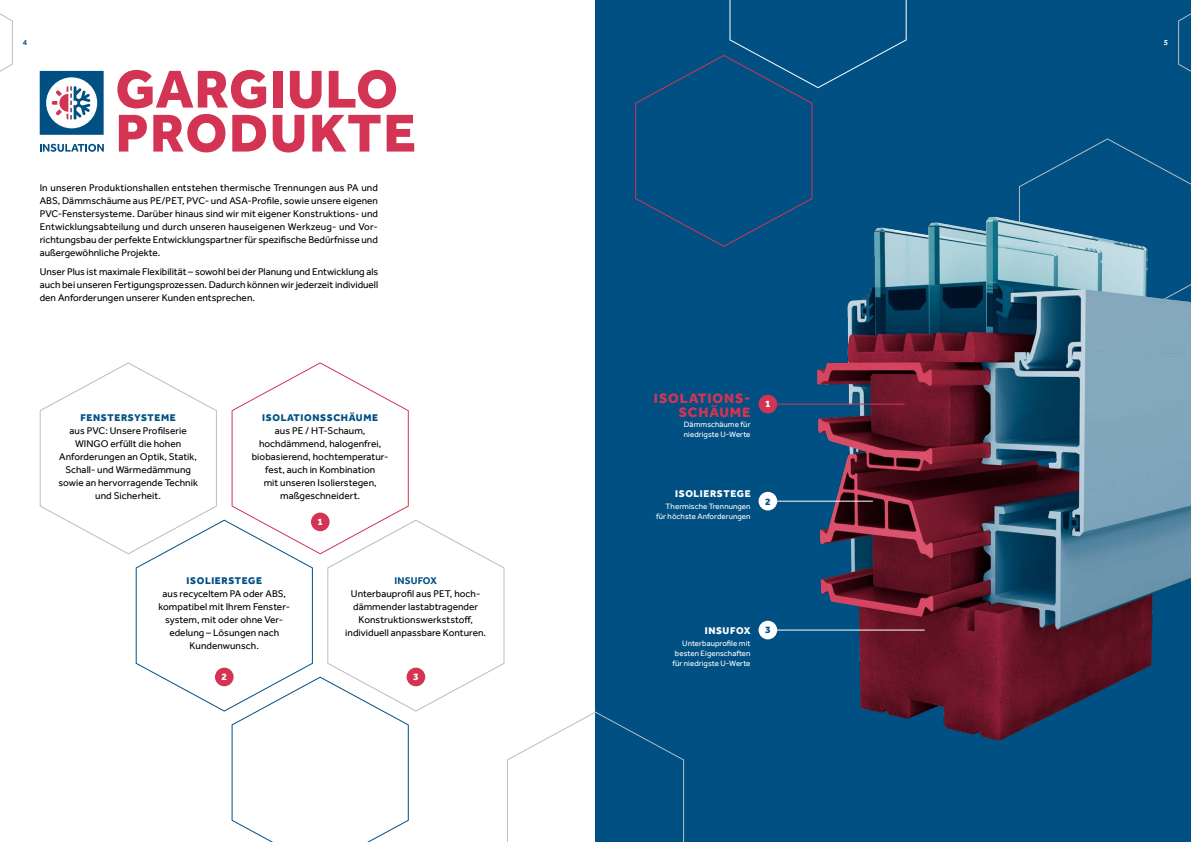
<style>
.page{position:relative;width:1191px;height:842px;background:#fff}
.page>*{position:absolute;margin:0;border:0;box-sizing:border-box;transform-origin:0 0}
.t1{font:800 55px/44px "Effra";letter-spacing:.015em;color:#d43454}
.t2{font:800 14px/14px "Effra";letter-spacing:.065em;color:#d43454;text-align:right}
.t3{font:10px/13px "Effra";letter-spacing:.005em;color:#000;text-align:center}
.t4{font:800 10px "Effra";letter-spacing:.065em;color:#005083}
.t5{font:800 10px "Effra";letter-spacing:.065em;color:#fff}
.t6{font:700 10px "Effra";letter-spacing:.015em;color:#005083}
.t7{font:8px/9.6px "Effra";letter-spacing:.005em;color:#fff;text-align:right}
.t8{font:500 8px "Effra";color:#005083}
.t9{font:500 8px "Effra";color:#fff}
</style>
<div class="page">
<div style="left:595px;top:0;width:596px;height:842px;background:#005083"></div>
<svg style="left:1019px;top:138px;width:172px;height:66px"></svg>
<img style="left:760px;top:204px;width:431px;height:537px">
<svg style="left:635px;top:0;width:272px;height:247px"></svg>
<svg style="left:40px;top:71px;width:64px;height:64px"></svg>
<svg style="left:40px;top:144px;width:64px;height:8px"></svg>
<svg style="left:0;top:13px;width:12px;height:59px"></svg>
<svg style="left:1178px;top:13px;width:13px;height:59px"></svg>
<hr style="left:760px;top:404px;width:144px;height:1px;background:#d43454">
<hr style="left:760px;top:501px;width:113px;height:1px;background:#fff">
<div style="left:758px;top:492px;width:19px;height:18px;background:#fff;border-radius:50%"></div>
<div style="left:758px;top:395px;width:19px;height:18px;background:#d43454;border-radius:50%"></div>
<hr style="left:760px;top:630px;width:164px;height:1px;background:#fff">
<div style="left:758px;top:621px;width:19px;height:18px;background:#fff;border-radius:50%"></div>
<svg style="left:39px;top:362px;width:645px;height:480px"></svg>
<p class="t8" style="left:23px;top:38px;width:6px">4</p>
<p class="t9" style="left:1164px;top:38px;width:6px">5</p>
<h1 class="t1" style="left:116px;top:67px;width:302px">GARGIULO<br>PRODUKTE</h1>
<p class="t3" style="left:40px;top:181px;width:340px;text-align:justify">In unseren Produktionshallen entstehen thermische Trennungen aus PA und ABS, Dämmschäume aus PE/PET, PVC- und ASA-Profile, sowie unsere eigenen PVC-Fenstersysteme. Darüber hinaus sind wir mit eigener Konstruktions- und Entwicklungsabteilung und durch unseren hauseigenen Werkzeug- und Vor&shy;richtungsbau der perfekte Entwicklungspartner für spezifische Bedürfnisse und außergewöhnliche Projekte.</p>
<p class="t3" style="left:40px;top:265px;width:340px;text-align:justify">Unser Plus ist maximale Flexibilität – sowohl bei der Planung und Entwicklung als auch bei unseren Fertigungsprozessen. Dadurch können wir jederzeit individuell den Anforderungen unserer Kunden entsprechen.</p>
<p class="t4" style="left:80px;top:412px;width:97px">FENSTERSYSTEME</p>
<p class="t3" style="left:58px;top:424px;width:141px">aus PVC: Unsere Profilserie<br>WINGO erfüllt die hohen<br>Anforderungen an Optik, Statik,<br>Schall- und Wärmedämmung sowie an hervorragende Technik und Sicherheit.</p>
<p class="t4" style="left:262px;top:412px;width:117px">ISOLATIONSSCHÄUME</p>
<p class="t3" style="left:252px;top:424px;width:138px">aus PE / HT-Schaum, hochdämmend, halogenfrei, biobasierend, hochtemperatur&shy;fest, auch in Kombination<br>mit unseren Isolierstegen, maßgeschneidert.</p>
<p class="t5" style="left:317px;top:516px;width:7px">1</p>
<p class="t4" style="left:187px;top:575px;width:77px">ISOLIERSTEGE</p>
<p class="t3" style="left:158px;top:587px;width:133px">aus recyceltem PA oder ABS, kompatibel mit Ihrem Fenster&shy;system, mit oder ohne Ver&shy;edelung – Lösungen nach<br>Kundenwunsch.</p>
<p class="t5" style="left:221px;top:671px;width:7px">2</p>
<p class="t6" style="left:394px;top:575px;width:44px">INSUFOX</p>
<p class="t3" style="left:345px;top:587px;width:142px">Unterbauprofil aus PET, hoch&shy;dämmender lastabtragender<br>Konstruktionswerkststoff, individuell anpassbare Konturen.</p>
<p class="t5" style="left:413px;top:671px;width:7px">3</p>
<h2 class="t2" style="left:654px;top:391px;width:98px">ISOLATIONS-<br>SCHÄUME</h2>
<p class="t7" style="left:684px;top:418px;width:68px;text-align:left">Dämmschäume für niedrigste U-Werte</p>
<p class="t7" style="left:684px;top:419px;width:68px;text-align:left">Dämmschäume für niedrigste U-Werte</p>
<p class="t5" style="left:765px;top:398px;width:7px">1</p>
<p class="t5" style="left:675px;top:488px;width:77px">ISOLIERSTEGE</p>
<p class="t7" style="left:656px;top:502px;width:96px">Thermische Trennungen für höchste Anforderungen</p>
<p class="t4" style="left:765px;top:495px;width:7px">2</p>
<p class="t5" style="left:704px;top:624px;width:47px">INSUFOX</p>
<p class="t7" style="left:672px;top:639px;width:80px">Unterbauprofile mit besten Eigenschaften für niedrigste U-Werte</p>
<p class="t4" style="left:765px;top:624px;width:7px">3</p>
</div>
